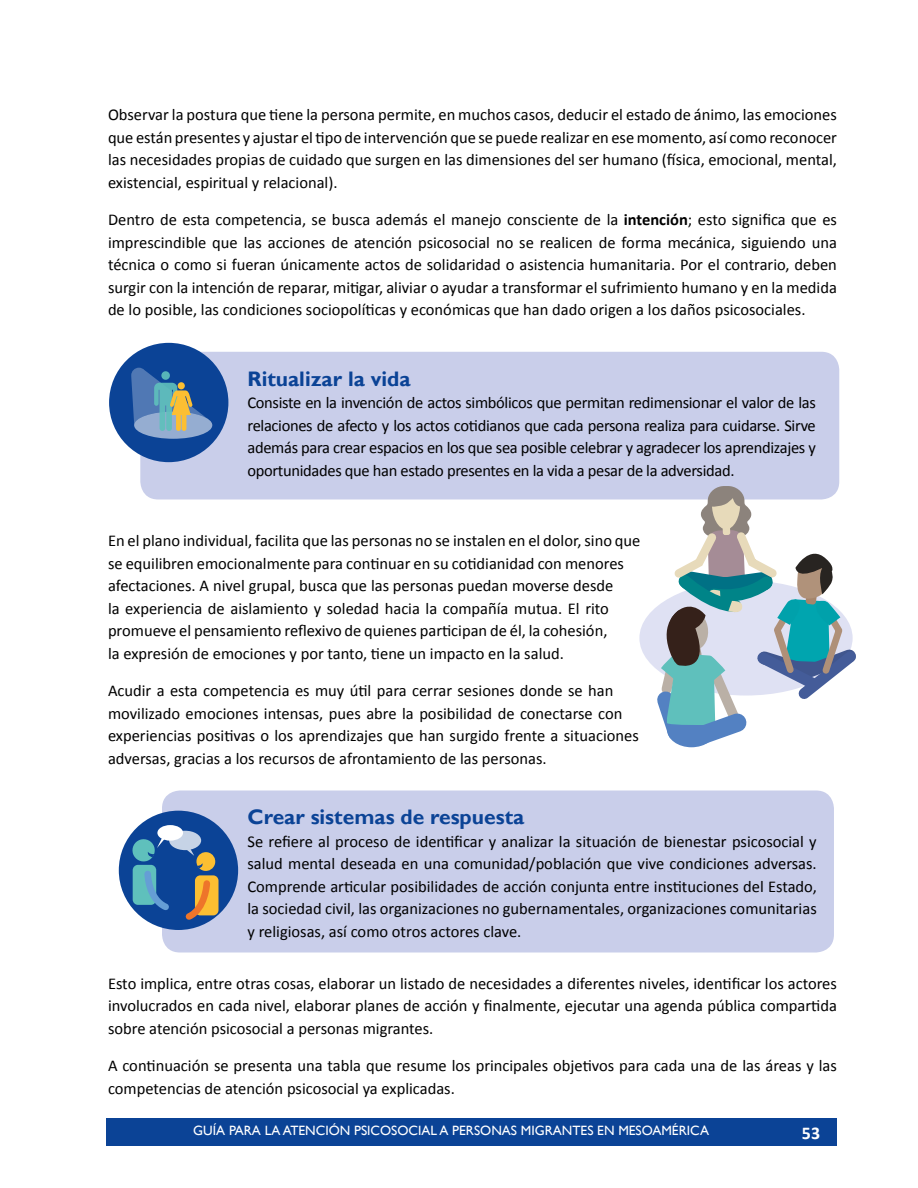
<style>
.page{position:relative;width:918px;height:1188px;background:#fff}
.page>*{position:absolute;margin:0;border:0;box-sizing:border-box;transform-origin:0 0}
.t1{font:700 21px "Gill Sans";color:#0b4396}
.t2{font:700 18px "Calibri";color:#fff}
.t3{font:16.5px/22.5px "Calibri";color:#000;text-align:justify}
.t4{font:13.5px "Gill Sans";color:#fff}
.s1{font-weight:700}
</style>
<div class="page">
<div style="left:106px;top:1118px;width:731px;height:27px;background:#0b4396"></div>
<div style="left:162px;top:790px;width:672px;height:162px;background:#c9ceea;border-radius:18px"></div>
<div style="left:140px;top:352px;width:699px;height:147px;background:#c9ceea;border-radius:18px"></div>
<div style="left:109px;top:343px;width:119px;height:119px;background:#0b4396;border-radius:50%"></div>
<div style="left:119px;top:811px;width:119px;height:119px;background:#0b4396;border-radius:50%"></div>
<svg style="left:134px;top:412px;width:78px;height:27px"></svg>
<svg style="left:131px;top:368px;width:80px;height:63px"></svg>
<div style="left:178px;top:382px;width:7px;height:7px;background:#fcbf32;border-radius:50%"></div>
<div style="left:195px;top:875px;width:24px;height:40px;background:#fcbf32;border-radius:5px"></div>
<div style="left:169px;top:831px;width:32px;height:19px;background:#c6d3e6;border-radius:50%"></div>
<svg style="left:180px;top:847px;width:36px;height:78px"></svg>
<div style="left:157px;top:825px;width:26px;height:16px;background:#fff;border-radius:50%"></div>
<svg style="left:131px;top:838px;width:43px;height:78px"></svg>
<svg style="left:644px;top:486px;width:212px;height:262px"></svg>
<p class="t3" style="left:108px;top:104px;width:731px">Observar la postura que tiene la persona permite, en muchos casos, deducir el estado de ánimo, las emociones que están presentes y ajustar el tipo de intervención que se puede realizar en ese momento, así como reconocer las necesidades propias de cuidado que surgen en las dimensiones del ser humano (física, emocional, mental, existencial, espiritual y relacional).</p>
<p class="t3" style="left:108px;top:209px;width:731px">Dentro de esta competencia, se busca además el manejo consciente de la <span class="s1">intención</span>; esto significa que es imprescindible que las acciones de atención psicosocial no se realicen de forma mecánica, siguiendo una técnica o como si fueran únicamente actos de solidaridad o asistencia humanitaria. Por el contrario, deben surgir con la intención de reparar, mitigar, aliviar o ayudar a transformar el sufrimiento humano y en la medida de lo posible, las condiciones sociopolíticas y económicas que han dado origen a los daños psicosociales.</p>
<p class="t1" style="left:248px;top:366px;width:165px">Ritualizar la vida</p>
<p class="t3" style="left:248px;top:392px;width:570px">Consiste en la invención de actos simbólicos que permitan redimensionar el valor de las relaciones de afecto y los actos cotidianos que cada persona realiza para cuidarse. Sirve además para crear espacios en los que sea posible celebrar y agradecer los aprendizajes y oportunidades que han estado presentes en la vida a pesar de la adversidad.</p>
<p class="t3" style="left:108px;top:530px;width:534px;text-align:left">En el plano individual, facilita que las personas no se instalen en el dolor, sino que se equilibren emocionalmente para continuar en su cotidianidad con menores afectaciones. A nivel grupal, busca que las personas puedan moverse desde<br>la experiencia de aislamiento y soledad hacia la compañía mutua. El rito promueve el pensamiento reflexivo de quienes participan de él, la cohesión,<br>la expresión de emociones y por tanto, tiene un impacto en la salud.</p>
<p class="t3" style="left:108px;top:680px;width:532px;text-align:left">Acudir a esta competencia es muy útil para cerrar sesiones donde se han movilizado emociones intensas, pues abre la posibilidad de conectarse con experiencias positivas o los aprendizajes que han surgido frente a situaciones adversas, gracias a los recursos de afrontamiento de las personas.</p>
<p class="t1" style="left:248px;top:804px;width:278px">Crear sistemas de respuesta</p>
<p class="t3" style="left:248px;top:830px;width:571px">Se refiere al proceso de identificar y analizar la situación de bienestar psicosocial y salud mental deseada en una comunidad/población que vive condiciones adversas.<br>Comprende articular posibilidades de acción conjunta entre instituciones del Estado, la sociedad civil, las organizaciones no gubernamentales, organizaciones comunitarias y religiosas, así como otros actores clave.</p>
<p class="t3" style="left:108px;top:972px;width:730px">Esto implica, entre otras cosas, elaborar un listado de necesidades a diferentes niveles, identificar los actores involucrados en cada nivel, elaborar planes de acción y finalmente, ejecutar una agenda pública compartida sobre atención psicosocial a personas migrantes.</p>
<p class="t3" style="left:108px;top:1055px;width:730px">A continuación se presenta una tabla que resume los principales objetivos para cada una de las áreas y las competencias de atención psicosocial ya explicadas.</p>
<p class="t4" style="left:193px;top:1122px;width:517px">GUÍA PARA LA ATENCIÓN PSICOSOCIAL A PERSONAS MIGRANTES EN MESOAMÉRICA</p>
<p class="t2" style="left:802px;top:1121px;width:20px">53</p>
</div>
